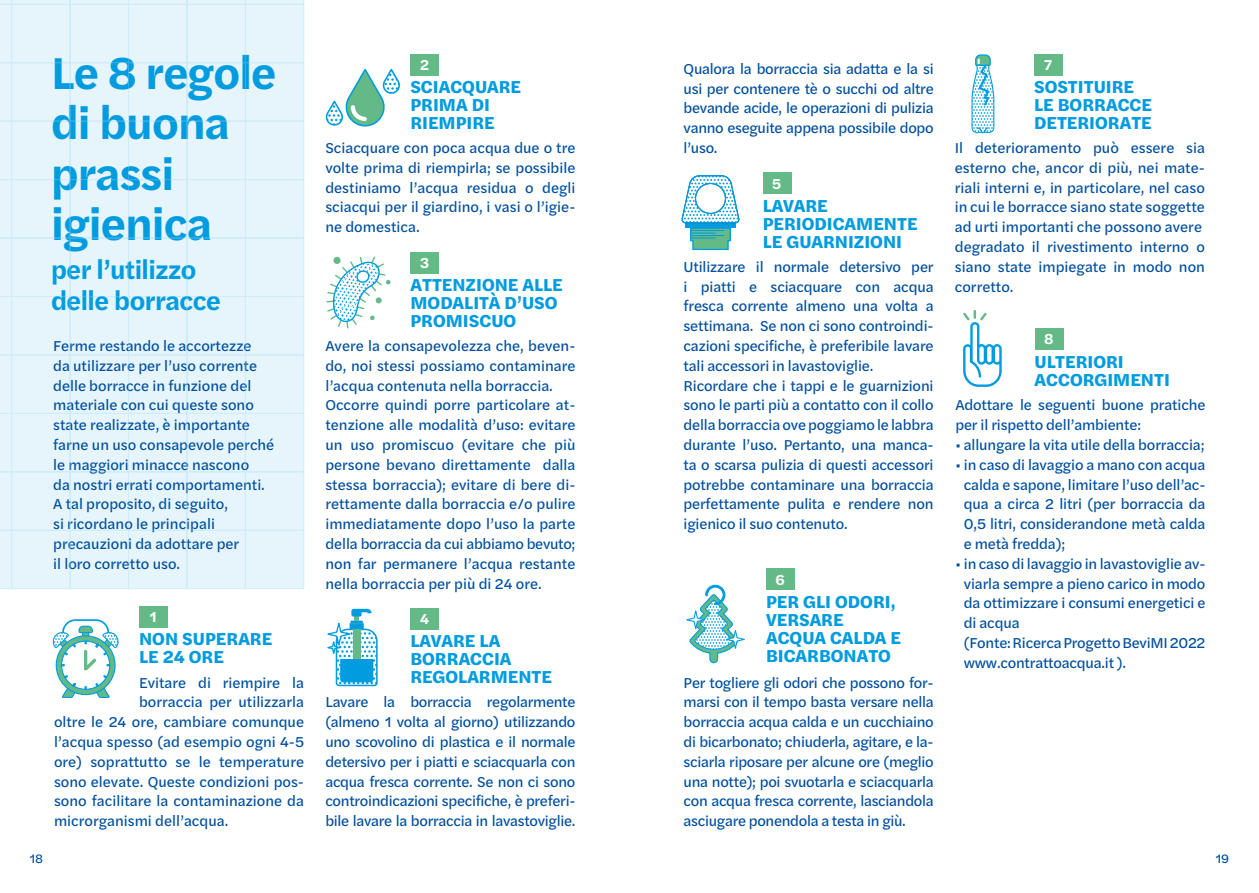
<style>
.page{position:relative;width:1259px;height:893px;background:#fff}
.page>*{position:absolute;margin:0;border:0;box-sizing:border-box;transform-origin:0 0}
.t1{font:600 46.5px/50.2px "Halyard Text";letter-spacing:-.02em;color:#009cdf}
.t2{font:600 27px/31.5px "Halyard Text";letter-spacing:-.02em;color:#009cdf}
.t3{font:700 18px/18px "Halyard Text";color:#009cdf}
.t4{font:15px/19.8px "Halyard Text";color:#004f9f}
.t5{font:600 15px "Halyard Text";color:#fff}
.t6{font:12.75px "Halyard Text";color:#004f9f}
</style>
<div class="page">
<div style="left:139px;top:606px;width:29px;height:21px;background:#64ba87"></div>
<div style="left:410px;top:608px;width:29px;height:21px;background:#64ba87"></div>
<div style="left:410px;top:54px;width:29px;height:21px;background:#64ba87"></div>
<div style="left:410px;top:252px;width:29px;height:21px;background:#64ba87"></div>
<div style="left:763px;top:173px;width:28px;height:21px;background:#64ba87"></div>
<div style="left:766px;top:569px;width:29px;height:21px;background:#64ba87"></div>
<div style="left:1034px;top:54px;width:29px;height:21px;background:#64ba87"></div>
<div style="left:1034px;top:328px;width:29px;height:22px;background:#64ba87"></div>
<svg style="left:52px;top:619px;width:67px;height:79px"></svg>
<svg style="left:325px;top:68px;width:75px;height:59px"></svg>
<svg style="left:327px;top:609px;width:51px;height:78px"></svg>
<svg style="left:681px;top:175px;width:59px;height:76px"></svg>
<svg style="left:686px;top:584px;width:59px;height:80px"></svg>
<svg style="left:971px;top:54px;width:24px;height:80px"></svg>
<svg style="left:963px;top:310px;width:38px;height:77px"></svg>
<svg style="left:326px;top:256px;width:64px;height:73px"></svg>
<div style="left:333px;top:257px;width:7px;height:7px;background:#64ba87;border-radius:50%"></div>
<div style="left:0;top:0;width:304px;height:296px;background:#e6f5fb"></div>
<div style="left:0;top:296px;width:304px;height:293px;background:#e6f5fb"></div>
<h1 class="t1" style="left:51px;top:45px;width:227px">Le 8 regole di buona prassi igienica</h1>
<h2 class="t2" style="left:51px;top:252px;width:171px">per l’utilizzo delle borracce</h2>
<p class="t4" style="left:53px;top:335px;width:223px">Ferme restando le accortezze<br>da utilizzare per l’uso corrente delle borracce in funzione del materiale con cui queste sono state realizzate, è importante farne un uso consapevole perché le maggiori minacce nascono<br>da nostri errati comportamenti.<br>A tal proposito, di seguito,<br>si ricordano le principali precauzioni da adottare per<br>il loro corretto uso.</p>
<p class="t5" style="left:150px;top:606px;width:8px">1</p>
<p class="t3" style="left:139px;top:629px;width:135px">NON SUPERARE<br>LE 24 ORE</p>
<p class="t4" style="left:139px;top:672px;width:166px">Evitare di riempire la</p>
<p class="t4" style="left:139px;top:692px;width:166px">borraccia per utilizzarla</p>
<p class="t4" style="left:54px;top:711px;width:252px">oltre le 24 ore, cambiare comunque</p>
<p class="t4" style="left:54px;top:731px;width:252px">l’acqua spesso (ad esempio ogni 4-5</p>
<p class="t4" style="left:54px;top:751px;width:252px">ore) soprattutto se le temperature</p>
<p class="t4" style="left:54px;top:771px;width:252px">sono elevate. Queste condizioni pos-</p>
<p class="t4" style="left:54px;top:791px;width:252px">sono facilitare la contaminazione da</p>
<p class="t4" style="left:54px;top:810px;width:176px">microrganismi dell’acqua.</p>
<p class="t5" style="left:420px;top:54px;width:10px">2</p>
<p class="t3" style="left:410px;top:77px;width:112px">SCIACQUARE<br>PRIMA DI<br>RIEMPIRE</p>
<p class="t4" style="left:325px;top:137px;width:252px;text-align:justify">Sciacquare con poca acqua due o tre volte prima di riempirla; se possibile destiniamo l’acqua residua o degli sciacqui per il giardino, i vasi o l’igie&shy;ne domestica.</p>
<p class="t5" style="left:420px;top:252px;width:11px">3</p>
<p class="t3" style="left:410px;top:275px;width:154px">ATTENZIONE ALLE<br>MODALITÀ D’USO<br>PROMISCUO</p>
<p class="t4" style="left:325px;top:335px;width:252px">Avere la consapevolezza che, beven&shy;do, noi stessi possiamo contaminare l’acqua contenuta nella borraccia.<br>Occorre quindi porre particolare at&shy;tenzione alle modalità d’uso: evitare un uso promiscuo (evitare che più persone bevano direttamente dalla stessa borraccia); evitare di bere di&shy;rettamente dalla borraccia e/o pulire immediatamente dopo l’uso la parte della borraccia da cui abbiamo bevuto; non far permanere l’acqua restante nella borraccia per più di 24 ore.</p>
<p class="t5" style="left:420px;top:608px;width:10px">4</p>
<p class="t3" style="left:410px;top:631px;width:143px">LAVARE LA<br>BORRACCIA<br>REGOLARMENTE</p>
<p class="t4" style="left:325px;top:692px;width:252px;text-align:justify">Lavare la borraccia regolarmente (almeno 1 volta al giorno) utilizzando uno scovolino di plastica e il normale detersivo per i piatti e sciacquarla con acqua fresca corrente. Se non ci sono controindicazioni specifiche, è preferi&shy;bile lavare la borraccia in lavastoviglie.</p>
<p class="t4" style="left:683px;top:58px;width:252px;text-align:justify">Qualora la borraccia sia adatta e la si usi per contenere tè o succhi od altre bevande acide, le operazioni di pulizia vanno eseguite appena possibile dopo l’uso.</p>
<p class="t5" style="left:772px;top:172px;width:11px">5</p>
<p class="t3" style="left:763px;top:195px;width:156px">LAVARE<br>PERIODICAMENTE<br>LE GUARNIZIONI</p>
<p class="t4" style="left:683px;top:256px;width:252px">Utilizzare il normale detersivo per i piatti e sciacquare con acqua fresca corrente almeno una volta a settimana. Se non ci sono controindi&shy;cazioni specifiche, è preferibile lavare tali accessori in lavastoviglie.<br>Ricordare che i tappi e le guarnizioni sono le parti più a contatto con il collo della borraccia ove poggiamo le labbra durante l’uso. Pertanto, una manca&shy;ta o scarsa pulizia di questi accessori potrebbe contaminare una borraccia perfettamente pulita e rendere non igienico il suo contenuto.</p>
<p class="t5" style="left:775px;top:568px;width:11px">6</p>
<p class="t3" style="left:766px;top:591px;width:136px">PER GLI ODORI,<br>VERSARE<br>ACQUA CALDA E<br>BICARBONATO</p>
<p class="t4" style="left:683px;top:672px;width:252px;text-align:justify">Per togliere gli odori che possono for&shy;marsi con il tempo basta versare nella borraccia acqua calda e un cucchiaino di bicarbonato; chiuderla, agitare, e la&shy;sciarla riposare per alcune ore (meglio una notte); poi svuotarla e sciacquarla con acqua fresca corrente, lasciandola asciugare ponendola a testa in giù.</p>
<p class="t5" style="left:1044px;top:54px;width:10px">7</p>
<p class="t3" style="left:1034px;top:77px;width:119px">SOSTITUIRE<br>LE BORRACCE<br>DETERIORATE</p>
<p class="t4" style="left:955px;top:137px;width:252px">Il deterioramento può essere sia esterno che, ancor di più, nei mate&shy;riali interni e, in particolare, nel caso in cui le borracce siano state soggette ad urti importanti che possono avere degradato il rivestimento interno o siano state impiegate in modo non corretto.</p>
<p class="t5" style="left:1044px;top:328px;width:11px">8</p>
<p class="t3" style="left:1034px;top:351px;width:137px">ULTERIORI<br>ACCORGIMENTI</p>
<p class="t4" style="left:955px;top:395px;width:252px">Adottare le seguenti buone pratiche per il rispetto dell’ambiente:</p>
<p class="t4" style="left:955px;top:434px;width:251px">• allungare la vita utile della borraccia;</p>
<p class="t4" style="left:964px;top:454px;width:243px;text-align:justify;text-indent:-9px">• in caso di lavaggio a mano con acqua calda e sapone, limitare l’uso dell’ac&shy;qua a circa 2 litri (per borraccia da 0,5 litri, considerandone metà calda e metà fredda);</p>
<p class="t4" style="left:964px;top:553px;width:243px;text-indent:-9px">• in caso di lavaggio in lavastoviglie av&shy;viarla sempre a pieno carico in modo da ottimizzare i consumi energetici e di acqua<br>(Fonte: Ricerca Progetto BeviMI 2022 www.contrattoacqua.it ).</p>
<p class="t6" style="left:30px;top:850px;width:15px">18</p>
<p class="t6" style="left:1215px;top:850px;width:15px">19</p>
</div>
